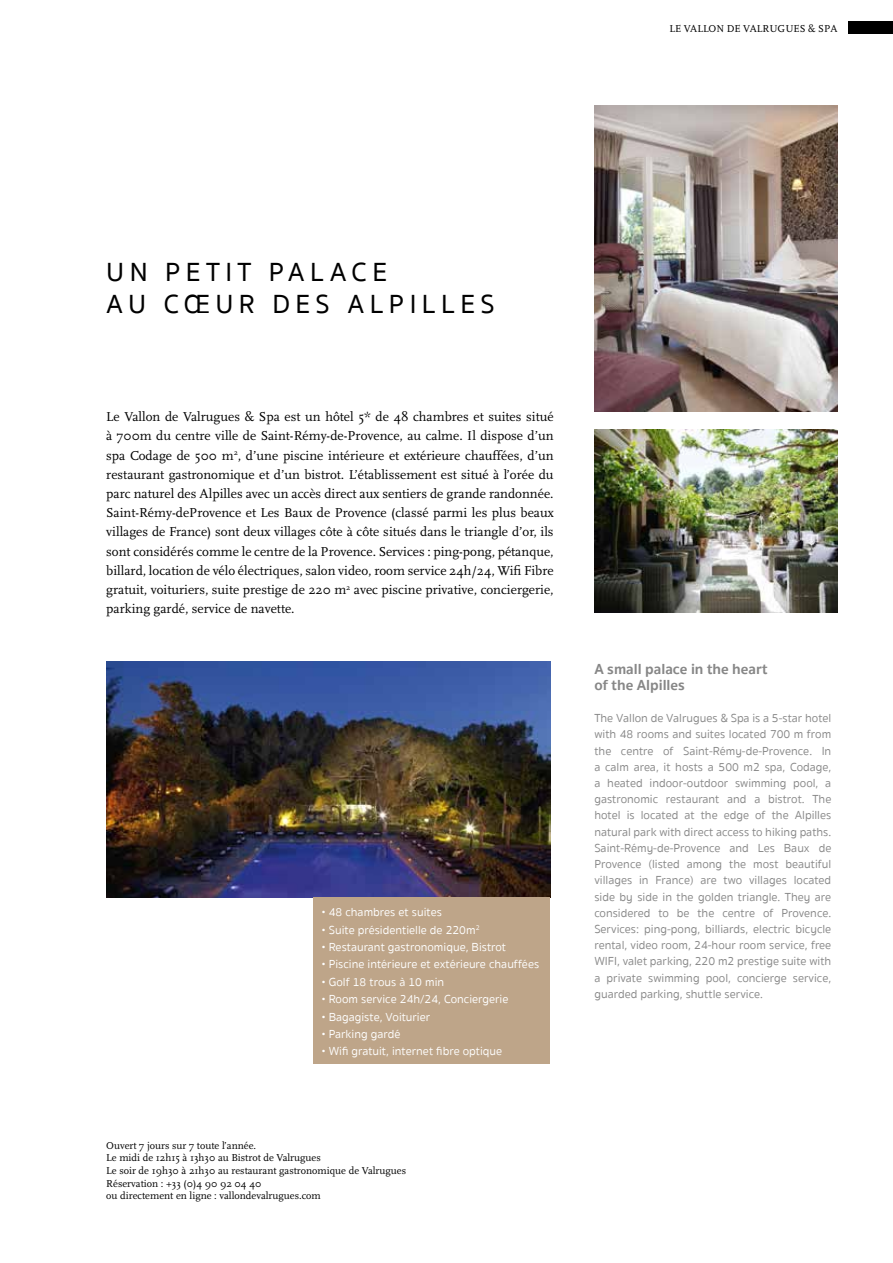
<style>
.page{position:relative;width:893px;height:1263px;background:#fff}
.page>*{position:absolute;margin:0;border:0;box-sizing:border-box;transform-origin:0 0}
.t1{font:500 27px/32.4px "Sukhumvit Set";letter-spacing:.2em;color:#000}
.t2{font:700 15px/16.2px "Sukhumvit Set";color:#878787}
.t3{font:13.5px/19.2px "Scala";color:#000;text-align:justify}
.t4{font:12px/16.2px "Sukhumvit Set Text";color:#878787;text-align:justify}
.t5{font:12px "Sukhumvit Set Text";color:#fff}
.t6{font:10.5px/12.6px "Scala";color:#000}
</style>
<div class="page">
<div style="left:848px;top:22px;width:45px;height:12px;background:#000"></div>
<img style="left:106px;top:661px;width:444px;height:236px">
<img style="left:594px;top:429px;width:244px;height:184px">
<img style="left:594px;top:105px;width:244px;height:306px">
<div style="left:313px;top:898px;width:237px;height:166px;background:#bea589"></div>
<p class="t6" style="left:669px;top:22px;width:170px">LE VALLON DE VALRUGUES &amp; SPA</p>
<h1 class="t1" style="left:106px;top:256px;width:390px">UN PETIT PALACE<br>AU CŒUR DES ALPILLES</h1>
<p class="t3" style="left:106px;top:407px;width:449px">Le Vallon de Valrugues &amp; Spa est un hôtel 5* de 48 chambres et suites situé à 700m du centre ville de Saint-Rémy-de-Provence, au calme. Il dispose d’un spa Codage de 500 m<sup>2</sup>, d’une piscine intérieure et extérieure chauffées, d’un restaurant gastronomique et d’un bistrot. L’établissement est situé à l’orée du parc naturel des Alpilles avec un accès direct aux sentiers de grande randonnée.<br>Saint-Rémy-deProvence et Les Baux de Provence (classé parmi les plus beaux villages de France) sont deux villages côte à côte situés dans le triangle d’or, ils sont considérés comme le centre de la Provence. Services : ping-pong, pétanque, billard, location de vélo électriques, salon video, room service 24h/24, Wifi Fibre gratuit, voituriers, suite prestige de 220 m<sup>2</sup> avec piscine privative, conciergerie, parking gardé, service de navette.</p>
<p class="t5" style="left:322px;top:904px;width:121px">• 48 chambres et suites</p>
<p class="t5" style="left:322px;top:921px;width:159px">• Suite présidentielle de 220m<sup>2</sup></p>
<p class="t5" style="left:322px;top:939px;width:186px">• Restaurant gastronomique, Bistrot</p>
<p class="t5" style="left:322px;top:956px;width:219px">• Piscine intérieure et extérieure chauffées</p>
<p class="t5" style="left:322px;top:973px;width:124px">• Golf 18 trous à 10 min</p>
<p class="t5" style="left:322px;top:991px;width:188px">• Room service 24h/24, Conciergerie</p>
<p class="t5" style="left:322px;top:1008px;width:110px">• Bagagiste, Voiturier</p>
<p class="t5" style="left:322px;top:1026px;width:80px">• Parking gardé</p>
<p class="t5" style="left:322px;top:1043px;width:182px">• Wifi gratuit, internet fibre optique</p>
<p class="t6" style="left:106px;top:1139px;width:301px">Ouvert 7 jours sur 7 toute l’année.<br>Le midi de 12h15 à 13h30 au Bistrot de Valrugues<br>Le soir de 19h30 à 21h30 au restaurant gastronomique de Valrugues Réservation : +33 (0)4 90 92 04 40<br>ou directement en ligne : vallondevalrugues.com</p>
<p class="t2" style="left:594px;top:661px;width:175px">A small palace in the heart of the Alpilles</p>
<p class="t4" style="left:594px;top:710px;width:238px">The Vallon de Valrugues &amp; Spa is a 5-star hotel with 48 rooms and suites located 700 m from the centre of Saint-Rémy-de-Provence. In a calm area, it hosts a 500 m2 spa, Codage, a heated indoor-outdoor swimming pool, a gastronomic restaurant and a bistrot. The hotel is located at the edge of the Alpilles natural park with direct access to hiking paths.<br>Saint-Rémy-de-Provence and Les Baux de Provence (listed among the most beautiful villages in France) are two villages located side by side in the golden triangle. They are considered to be the centre of Provence.<br>Services: ping-pong, billiards, electric bicycle rental, video room, 24-hour room service, free WIFI, valet parking, 220 m2 prestige suite with a private swimming pool, concierge service, guarded parking, shuttle service.</p>
</div>
